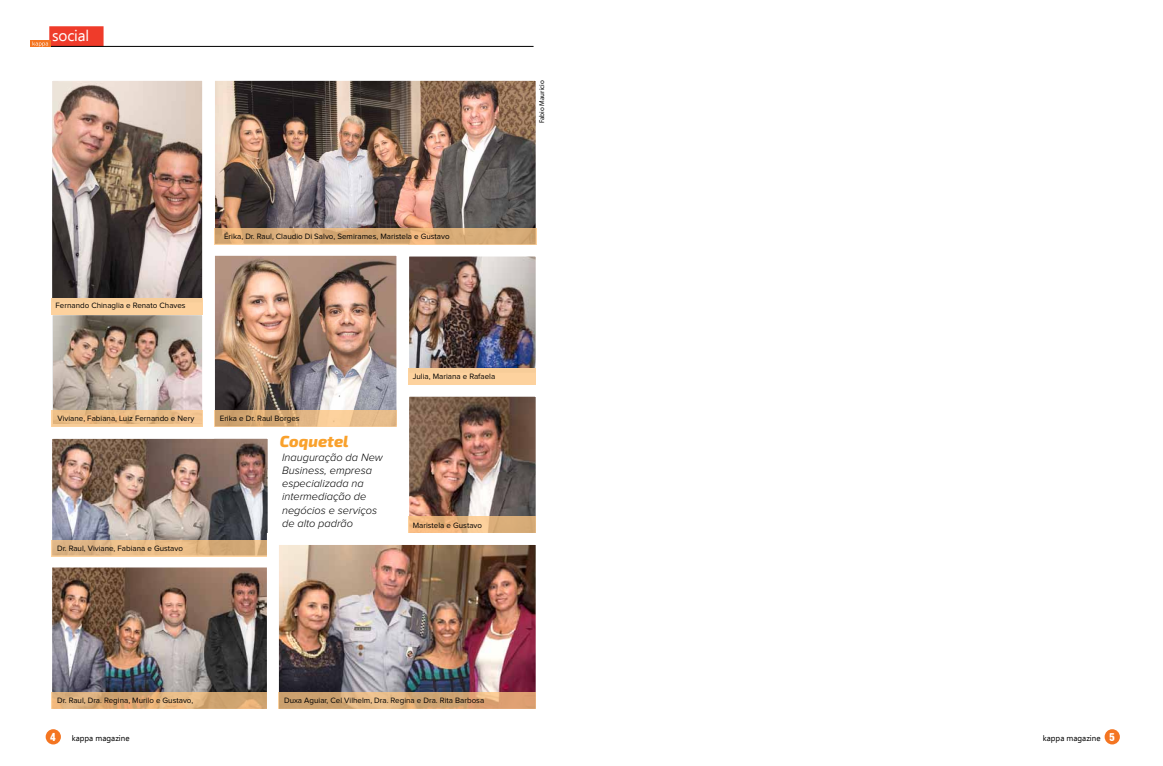
<style>
.page{position:relative;width:1163px;height:766px;background:#fff}
.page>*{position:absolute;margin:0;border:0;box-sizing:border-box;transform-origin:0 0}
.t1{font:italic 800 16px "Exo 2.0";color:#f9a12c}
.t2{font:15.3px "Ebrima";letter-spacing:-.01em;color:#fff}
.t3{font:12px "Helvetica Condensed Black Se";color:#fff}
.t4{font:italic 300 11px/13.2px "Proxima Nova";color:#000}
.t5{font:8px "Proxima Nova";color:#000}
.t6{font:8px "Ebrima";color:#000}
.t7{font:7px "Myriad Pro";color:#000}
.s1{font-family:"Helvetica Condensed Black Se";font-size:12px;color:#fff}
</style>
<div class="page">
<div style="left:1104px;top:729px;width:15px;height:15px;background:#f47521;border-radius:50%"></div>
<div style="left:46px;top:729px;width:15px;height:15px;background:#f47521;border-radius:50%"></div>
<div style="left:49px;top:26px;width:54px;height:20px;background:#ef3b2a"></div>
<hr style="left:49px;top:46px;width:484px;height:1px;background:#000">
<svg style="left:30px;top:40px;width:20px;height:7px"></svg>
<svg style="left:33px;top:41px;width:15px;height:6px"></svg>
<img style="left:216px;top:82px;width:318px;height:146px">
<div style="left:203px;top:69px;width:344px;height:188px;border:12px solid #fff"></div>
<img style="left:216px;top:257px;width:179px;height:153px">
<div style="left:203px;top:244px;width:205px;height:194px;border:12px solid #fff"></div>
<img style="left:410px;top:397px;width:124px;height:136px">
<div style="left:397px;top:384px;width:150px;height:163px;border:12px solid #fff"></div>
<img style="left:410px;top:257px;width:124px;height:111px">
<div style="left:397px;top:244px;width:150px;height:140px;border:12px solid #fff"></div>
<img style="left:53px;top:439px;width:213px;height:101px">
<div style="left:40px;top:426px;width:239px;height:166px;border:12px solid #fff"></div>
<img style="left:53px;top:568px;width:213px;height:124px">
<img style="left:280px;top:546px;width:254px;height:146px">
<img style="left:53px;top:82px;width:148px;height:216px">
<img style="left:53px;top:316px;width:148px;height:94px">
<div style="left:40px;top:303px;width:174px;height:135px;border:12px solid #fff"></div>
<svg style="left:214px;top:228px;width:322px;height:16px;background:#d8ab76"></svg>
<svg style="left:214px;top:410px;width:183px;height:16px;background:#e1b582"></svg>
<svg style="left:52px;top:410px;width:151px;height:16px;background:#edbf89"></svg>
<div style="left:51px;top:298px;width:152px;height:16px;background:#fdd29e"></div>
<svg style="left:51px;top:540px;width:216px;height:16px;background:#e1b583"></svg>
<svg style="left:51px;top:692px;width:216px;height:17px;background:#dbad78"></svg>
<svg style="left:278px;top:692px;width:258px;height:17px;background:#d9a978"></svg>
<svg style="left:409px;top:516px;width:127px;height:16px;background:#e7b680"></svg>
<div style="left:409px;top:368px;width:127px;height:16px;background:#fdd29e"></div>
<h2 class="t2" style="left:52px;top:24px;width:39px">social</h2>
<p class="t5" style="left:55px;top:302px;width:132px">Fernando Chinaglia e Renato Chaves</p>
<p class="t5" style="left:224px;top:232px;width:227px">Érika, Dr. Raul, Claudio Di Salvo, Semirames, Maristela e Gustavo</p>
<p class="t5" style="left:412px;top:372px;width:84px">Julia, Mariana e Rafaela</p>
<p class="t5" style="left:57px;top:414px;width:138px">Viviane, Fabiana, Luiz Fernando e Nery</p>
<p class="t5" style="left:220px;top:414px;width:81px">Erika e Dr. Raul Borges</p>
<p class="t5" style="left:57px;top:544px;width:127px">Dr. Raul, Viviane, Fabiana e Gustavo</p>
<h1 class="t1" style="left:279px;top:432px;width:71px">Coquetel</h1>
<h3 class="t4" style="left:282px;top:451px;width:102px">Inauguração da New<br>Business, empresa especializada na intermediação de negócios e serviços de alto padrão</h3>
<p class="t5" style="left:412px;top:521px;width:71px">Maristela e Gustavo</p>
<p class="t7" style="left:537px;top:123px;width:44px;rotate:-90deg">Fabio Mauricio</p>
<p class="t5" style="left:57px;top:696px;width:138px">Dr. Raul, Dra. Regina, Murilo e Gustavo,</p>
<p class="t5" style="left:284px;top:696px;width:202px">Duxa Aguiar, Cel Vilhelm, Dra. Regina e Dra. Rita Barbosa</p>
<h3 class="t3" style="left:51px;top:731px;width:7px">4</h3>
<p class="t6" style="left:72px;top:731px;width:59px">kappa magazine</p>
<p class="t6" style="left:1042px;top:731px;width:73px">kappa magazine <span class="s1">5</span></p>
</div>
